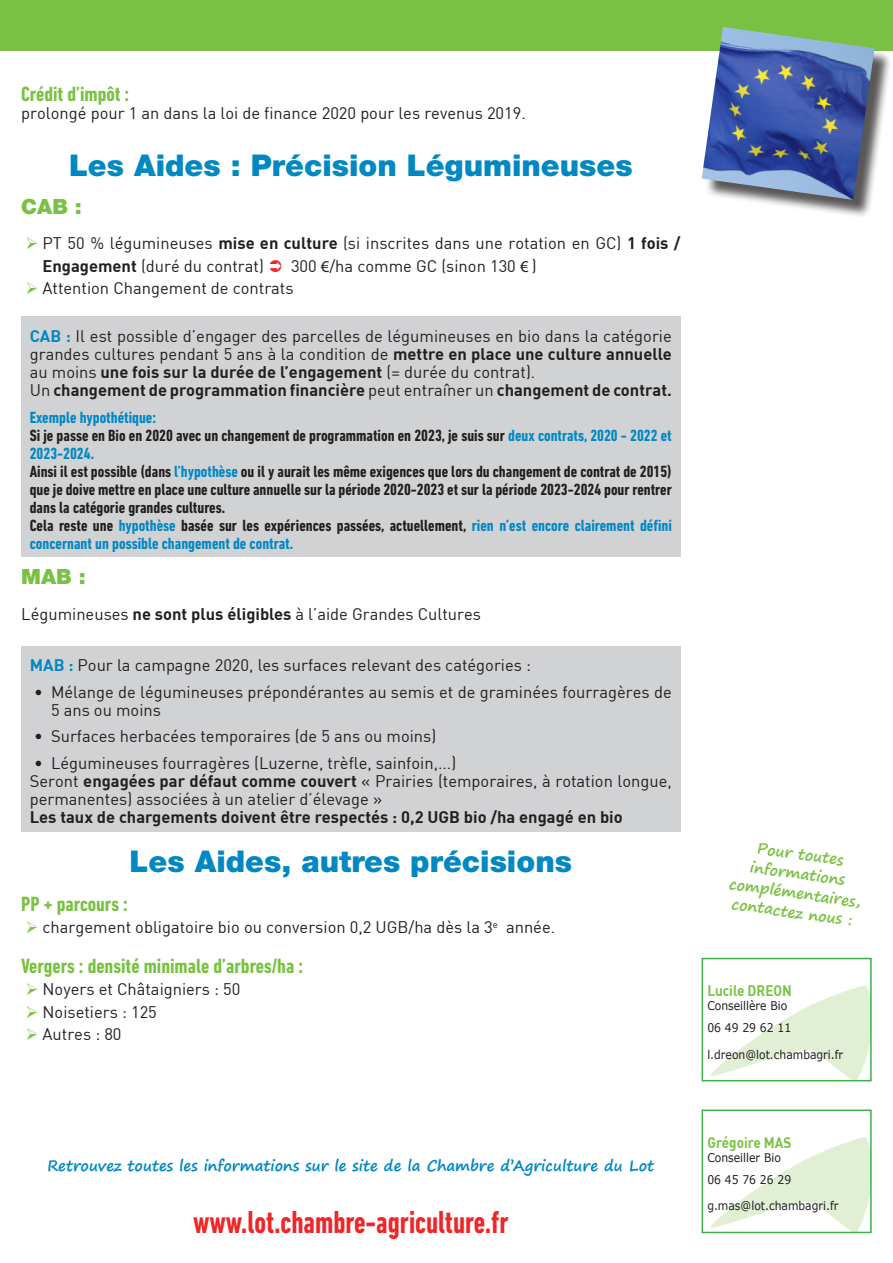
<style>
.page{position:relative;width:893px;height:1263px;background:#fff}
.page>*{position:absolute;margin:0;border:0;box-sizing:border-box;transform-origin:0 0}
.t1{font:700 condensed 32.4px "DIN Next LT Pro";color:#ee2628;scale:.9 1}
.Titre_1{font:900 30px "Helvetica Neue";color:#0088c3}
.Inter_2{font:700 condensed 21px "DIN Next LT Pro";color:#79c142}
.Inter{font:900 21px "Helvetica Neue";color:#79c142}
.Texte_courant{font:16.5px/18px "DIN";color:#231f20}
.Texte_courant-2{font:700 condensed 16.5px/18px "DIN Next LT Pro";color:#231f20}
.Texte_courant-3{font:700 condensed 16.5px/18px "DIN Next LT Pro";color:#0088c3}
.Texte_courant-4{font:700 16.5px "DIN";color:#231f20}
.Inter-2{font:700 15px "Segoe Print";color:#0088c3}
.Inter-3{font:700 15px/19.5px "Segoe Print";color:#79c142;text-align:center}
.t2{font:700 15px "DIN";color:#79c142;scale:.9 1}
.t3{font:12px "Verdana";color:#231f20;scale:.9 1}
.s1{font-weight:700}
.s2{font-family:"Myriad Pro"}
.s3{font-weight:700;color:#0088c3}
.s4{font-weight:400}
.s5{color:#0088c3}
.s6{color:#231f20}
</style>
<div class="page">
<div style="left:0;top:0;width:893px;height:51px;background:#79c142"></div>
<div style="left:704px;top:30px;width:189px;height:188px;background:#231f20;opacity:.75"></div>
<img style="left:702px;top:27px;width:172px;height:173px">
<div style="left:21px;top:317px;width:659px;height:240px;background:#d1d2d4"></div>
<div style="left:21px;top:646px;width:659px;height:185px;background:#d1d2d4"></div>
<svg style="left:711px;top:985px;width:158px;height:93px"></svg>
<div style="left:702px;top:958px;width:170px;height:123px;border:2px solid #40ae49"></div>
<svg style="left:710px;top:1137px;width:159px;height:93px"></svg>
<div style="left:702px;top:1109px;width:170px;height:124px;border:2px solid #40ae49"></div>
<p class="Inter_2" style="left:21px;top:82px;width:109px">Crédit d’impôt :</p>
<p class="Texte_courant" style="left:21px;top:104px;width:506px">prolongé pour 1 an dans la loi de finance 2020 pour les revenus 2019.</p>
<p class="Titre_1" style="left:69px;top:147px;width:565px">Les Aides : Précision Légumineuses</p>
<p class="Inter" style="left:21px;top:194px;width:62px">CAB :</p>
<p class="Texte_courant" style="left:43px;top:232px;width:639px;line-height:22.5px">PT 50 % légumineuses <span class="s1">mise en culture</span> (si inscrites dans une rotation en GC) <span class="s1">1 fois /<br>Engagement</span> (duré du contrat)</p>
<p class="Texte_courant" style="left:291px;top:256px;width:247px">300 <span class="s2">€</span>/ha comme GC (sinon 130 <span class="s2">€</span> )</p>
<p class="Texte_courant" style="left:43px;top:279px;width:253px">Attention Changement de contrats</p>
<p class="Texte_courant" style="left:30px;top:327px;width:644px;text-align:justify"><span class="s3">CAB :</span> Il est possible d’engager des parcelles de légumineuses en bio dans la catégorie grandes cultures pendant 5 ans à la condition de <span class="s1">mettre en place une culture annuelle </span>au moins <span class="s1">une fois sur la durée de l’engagement</span> (= durée du contrat).</p>
<p class="Texte_courant-4" style="left:30px;top:379px;width:644px"><span class="s4">Un</span> changement de programmation financière <span class="s4">peut entraîner un</span> changement de contrat.</p>
<p class="Texte_courant-3" style="left:30px;top:408px;width:128px">Exemple hypothétique:</p>
<p class="Texte_courant-2" style="left:30px;top:426px;width:644px">Si je passe en Bio en 2020 avec un changement de programmation en 2023, je suis sur <span class="s5">deux contrats, 2020 - 2022 et<br>2023-2024.</span></p>
<p class="Texte_courant-2" style="left:30px;top:462px;width:644px;text-align:justify">Ainsi il est possible (dans <span class="s5">l’hypothèse</span> ou il y aurait les même exigences que lors du changement de contrat de 2015) que je doive mettre en place une culture annuelle sur la période 2020-2023 et sur la période 2023-2024 pour rentrer dans la catégorie grandes cultures.</p>
<p class="Texte_courant-3" style="left:30px;top:516px;width:644px"><span class="s6">Cela reste une</span> hypothèse <span class="s6">basée sur les expériences passées, actuellement,</span> rien n’est encore clairement défini concernant un possible changement de contrat.</p>
<p class="Inter" style="left:21px;top:564px;width:66px">MAB :</p>
<p class="Texte_courant" style="left:21px;top:604px;width:461px">Légumineuses <span class="s1">ne sont plus éligibles</span> à l’aide Grandes Cultures</p>
<p class="Texte_courant" style="left:30px;top:656px;width:503px"><span class="s3">MAB :</span> Pour la campagne 2020, les surfaces relevant des catégories :</p>
<p class="Texte_courant" style="left:51px;top:682px;width:622px;text-indent:-17px">• Mélange de légumineuses prépondérantes au semis et de graminées fourragères de<br>5 ans ou moins</p>
<p class="Texte_courant" style="left:34px;top:727px;width:404px">• Surfaces herbacées temporaires (de 5 ans ou moins)</p>
<p class="Texte_courant" style="left:34px;top:753px;width:424px">• Légumineuses fourragères (Luzerne, trèfle, sainfoin,...)</p>
<p class="Texte_courant" style="left:30px;top:771px;width:644px">Seront <span class="s1">engagées par défaut comme couvert</span> « Prairies (temporaires, à rotation longue, permanentes) associées à un atelier d’élevage »</p>
<p class="Texte_courant-4" style="left:30px;top:806px;width:594px">Les taux de chargements doivent être respectés : 0,2 UGB bio /ha engagé en bio</p>
<p class="Titre_1" style="left:130px;top:843px;width:444px">Les Aides, autres précisions</p>
<p class="Inter_2" style="left:21px;top:892px;width:108px">PP + parcours :</p>
<p class="Texte_courant" style="left:43px;top:918px;width:514px">chargement obligatoire bio ou conversion 0,2 UGB/ha dès la 3<sup>e</sup> année.</p>
<p class="Inter_2" style="left:21px;top:953px;width:283px">Vergers : densité minimale d’arbres/ha :</p>
<p class="Texte_courant" style="left:43px;top:980px;width:199px">Noyers et Châtaigniers : 50</p>
<p class="Texte_courant" style="left:43px;top:1002px;width:116px">Noisetiers : 125</p>
<p class="Texte_courant" style="left:43px;top:1025px;width:81px">Autres : 80</p>
<p class="Inter-3" style="left:736px;top:835px;width:134px;rotate:8deg">Pour toutes informations complémentaires, contactez nous :</p>
<p class="t2" style="left:707px;top:981px;width:95px">Lucile DREON</p>
<p class="t3" style="left:707px;top:998px;width:90px">Conseillère Bio</p>
<p class="t3" style="left:707px;top:1020px;width:95px">06 49 29 62 11</p>
<p class="t3" style="left:707px;top:1046px;width:152px">l.dreon@lot.chambagri.fr</p>
<p class="Inter-2" style="left:47px;top:1152px;width:608px">Retrouvez toutes les informations sur le site de la Chambre d’Agriculture du Lot</p>
<p class="t1" style="left:193px;top:1203px;width:352px">www.lot.chambre-agriculture.fr</p>
<p class="t2" style="left:707px;top:1132px;width:95px">Grégoire MAS</p>
<p class="t3" style="left:707px;top:1149px;width:83px">Conseiller Bio</p>
<p class="t3" style="left:707px;top:1171px;width:95px">06 45 76 26 29</p>
<p class="t3" style="left:707px;top:1198px;width:147px">g.mas@lot.chambagri.fr</p>
</div>
